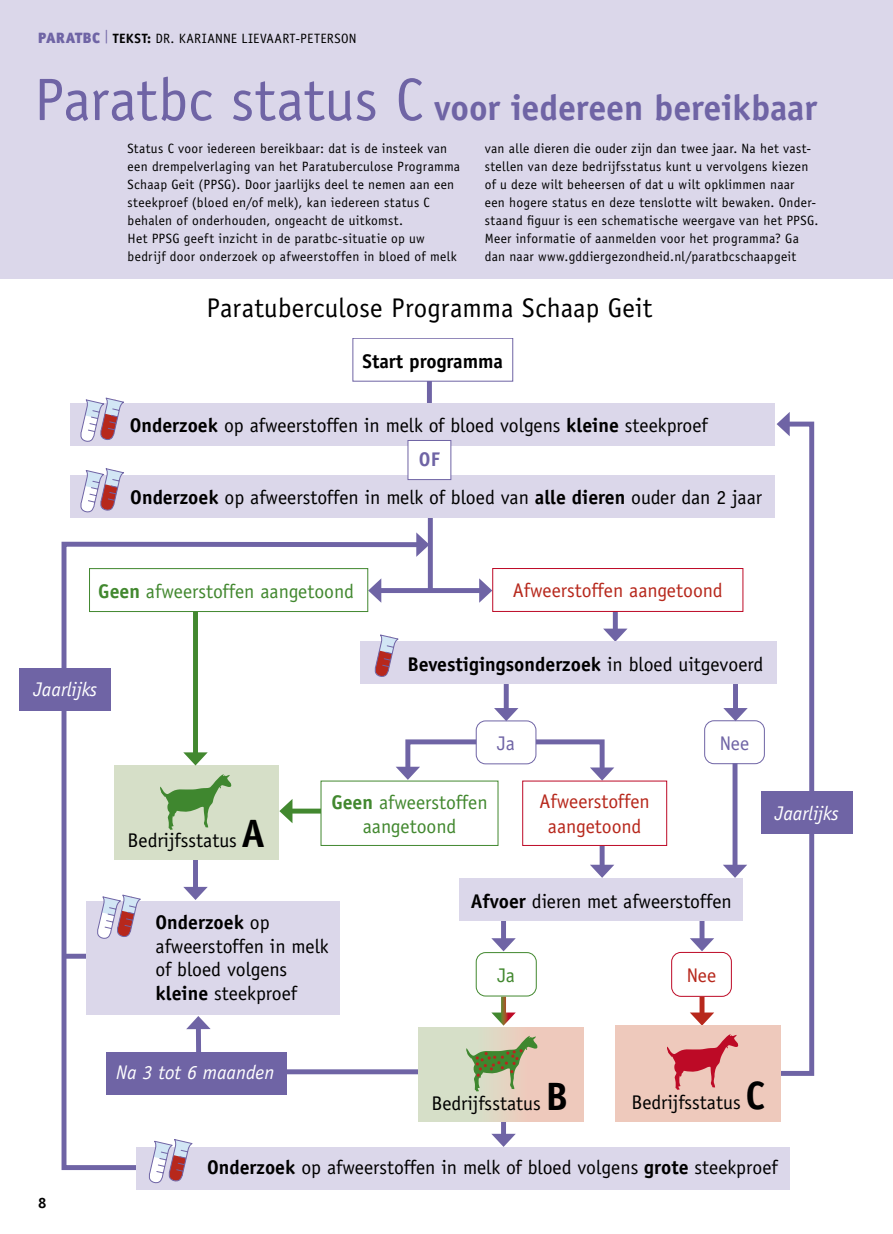
<style>
.page{position:relative;width:893px;height:1234px;background:#fff}
.page>*{position:absolute;margin:0;border:0;box-sizing:border-box;transform-origin:0 0}
.t1{font:700 36px "Officina Sans Std";letter-spacing:-.01em;color:#6f64a5}
.t2{font:27px "Officina Sans Std";letter-spacing:.005em;color:#000}
.t3{font:19.8px/23.7px "Officina Sans";color:#000}
.t4{font:19.8px/24.8px "Officina Sans";color:#42882f;text-align:center}
.t5{font:700 19.8px "Officina Sans";color:#000}
.t6{font:19.8px/24.8px "Officina Sans";color:#b7281c;text-align:center}
.t7{font:italic 19.8px "Officina Sans";color:#fff}
.t8{font:19.8px "Officina Sans";color:#6f64a5}
.t9{font:700 19.8px "Officina Sans";color:#6f64a5}
.t10{font:700 15px "Officina Sans Std";color:#000}
.t11{font:13.5px/18px "Officina Sans Std";letter-spacing:.02em;color:#000}
.t12{font:700 13.5px "Officina Sans Std";letter-spacing:.05em;color:#000}
.s1{font-family:"Officina Sans ITC Std";font-weight:900;font-size:15px;color:#b1b3b4}
.s2{font-weight:400}
.s3{font-family:"Officina Sans ITC Std";font-weight:900;font-size:15px;color:#6f64a5}
.s4{font-weight:700}
.s5{font-weight:400;font-size:60px}
.s6{font-weight:700;font-size:39.6px}
</style>
<div class="page">
<svg style="left:501px;top:1120px;width:5px;height:13px"></svg>
<div style="left:671px;top:951px;width:61px;height:45px;border:1px solid #bd0a26;border-radius:9px"></div>
<div style="left:476px;top:951px;width:61px;height:45px;border:1px solid #42882f;border-radius:9px"></div>
<div style="left:704px;top:720px;width:61px;height:44px;border:1px solid #6f64a5;border-radius:9px"></div>
<div style="left:476px;top:720px;width:60px;height:44px;border:1px solid #6f64a5;border-radius:9px"></div>
<div style="left:418px;top:1026px;width:166px;height:94px;background:linear-gradient(to right,#d0e5cb,#f4c4b9)"></div>
<div style="left:761px;top:791px;width:92px;height:42px;background:#6f64a5"></div>
<div style="left:427px;top:362px;width:5px;height:45px;background:#6f64a5"></div>
<svg style="left:61px;top:541px;width:365px;height:630px"></svg>
<svg style="left:416px;top:532px;width:12px;height:24px"></svg>
<div style="left:377px;top:588px;width:107px;height:5px;background:#6f64a5"></div>
<svg style="left:368px;top:578px;width:13px;height:24px"></svg>
<svg style="left:479px;top:578px;width:13px;height:24px"></svg>
<svg style="left:186px;top:1015px;width:251px;height:61px"></svg>
<div style="left:501px;top:918px;width:5px;height:24px;background:#6f64a5"></div>
<svg style="left:491px;top:938px;width:25px;height:13px"></svg>
<svg style="left:491px;top:1133px;width:25px;height:13px"></svg>
<svg style="left:183px;top:886px;width:25px;height:13px"></svg>
<div style="left:19px;top:668px;width:92px;height:43px;background:#6f64a5"></div>
<div style="left:699px;top:918px;width:5px;height:24px;background:#6f64a5"></div>
<svg style="left:690px;top:938px;width:24px;height:13px"></svg>
<div style="left:699px;top:996px;width:5px;height:20px;background:#b7281c"></div>
<svg style="left:690px;top:1012px;width:24px;height:12px"></svg>
<svg style="left:491px;top:996px;width:25px;height:29px"></svg>
<svg style="left:766px;top:412px;width:51px;height:664px"></svg>
<div style="left:600px;top:843px;width:5px;height:26px;background:#6f64a5"></div>
<svg style="left:590px;top:864px;width:24px;height:13px"></svg>
<div style="left:288px;top:808px;width:49px;height:5px;background:#42882f"></div>
<svg style="left:279px;top:798px;width:13px;height:25px"></svg>
<div style="left:504px;top:684px;width:5px;height:28px;background:#6f64a5"></div>
<svg style="left:494px;top:708px;width:24px;height:13px"></svg>
<div style="left:733px;top:684px;width:5px;height:28px;background:#6f64a5"></div>
<svg style="left:723px;top:708px;width:25px;height:13px"></svg>
<div style="left:613px;top:605px;width:5px;height:28px;background:#6f64a5"></div>
<svg style="left:603px;top:628px;width:24px;height:13px"></svg>
<div style="left:732px;top:763px;width:5px;height:106px;background:#6f64a5"></div>
<svg style="left:723px;top:864px;width:24px;height:13px"></svg>
<div style="left:70px;top:402px;width:705px;height:43px;background:#dbd7ea"></div>
<div style="left:136px;top:1146px;width:653px;height:43px;background:#dbd7ea"></div>
<div style="left:493px;top:568px;width:250px;height:43px;background:#fff"></div>
<div style="left:492px;top:568px;width:251px;height:43px;border:1px solid #bd0a26"></div>
<div style="left:321px;top:780px;width:177px;height:65px;background:#fff"></div>
<div style="left:361px;top:641px;width:416px;height:43px;background:#dbd7ea"></div>
<svg style="left:396px;top:736px;width:218px;height:44px"></svg>
<svg style="left:465px;top:1035px;width:73px;height:56px;background:#b3b792"></svg>
<div style="left:522px;top:780px;width:145px;height:65px;border:1px solid #bd0a26"></div>
<div style="left:460px;top:878px;width:283px;height:43px;background:#dbd7ea"></div>
<div style="left:193px;top:590px;width:5px;height:166px;background:#42882f"></div>
<svg style="left:183px;top:752px;width:25px;height:13px"></svg>
<div style="left:90px;top:568px;width:278px;height:43px;background:#fff"></div>
<div style="left:89px;top:568px;width:279px;height:43px;border:1px solid #42882f"></div>
<div style="left:86px;top:901px;width:254px;height:114px;background:#dbd7ea"></div>
<div style="left:428px;top:517px;width:5px;height:73px;background:#6f64a5"></div>
<div style="left:353px;top:338px;width:160px;height:43px;background:#fff"></div>
<div style="left:352px;top:338px;width:161px;height:43px;border:1px solid #6f64a5"></div>
<svg style="left:373px;top:634px;width:26px;height:43px"></svg>
<svg style="left:79px;top:397px;width:45px;height:45px"></svg>
<div style="left:615px;top:1024px;width:166px;height:97px;background:#eec9bc"></div>
<svg style="left:667px;top:1034px;width:71px;height:55px"></svg>
<svg style="left:159px;top:774px;width:73px;height:55px;background:#a5c296"></svg>
<div style="left:70px;top:475px;width:705px;height:43px;background:#dbd7ea"></div>
<svg style="left:80px;top:468px;width:44px;height:45px"></svg>
<div style="left:408px;top:440px;width:43px;height:39px;background:#fff"></div>
<div style="left:408px;top:440px;width:43px;height:40px;border:1px solid #6f64a5"></div>
<svg style="left:147px;top:1138px;width:46px;height:45px"></svg>
<svg style="left:95px;top:893px;width:46px;height:46px"></svg>
<div style="left:0;top:0;width:893px;height:279px;background:#dbd7ea"></div>
<p class="t12" style="left:38px;top:30px;width:142px"><span class="s1">XXXXX</span> <sup>|</sup> tekst: <span class="s2">XXXXX</span></p>
<p class="t11" style="left:38px;top:29px;width:320px"><span class="s3">PARATBC</span> <sup>|</sup> <span class="s4">tekst:</span> DR. KARIANNE LIEVAART-PETERSON</p>
<h1 class="t1" style="left:34px;top:85px;width:785px"><span class="s5">Paratbc status C</span> voor iedereen bereikbaar</h1>
<p class="t11" style="left:128px;top:139px;width:334px">Status C voor iedereen bereikbaar: dat is de insteek van een drempelverlaging van het Paratuberculose Programma Schaap Geit (PPSG). Door jaarlijks deel te nemen aan een steekproef (bloed en/of melk), kan iedereen status C behalen of onderhouden, ongeacht de uitkomst.<br>Het PPSG geeft inzicht in de paratbc-situatie op uw bedrijf door onderzoek op afweerstoffen in bloed of melk</p>
<p class="t11" style="left:485px;top:139px;width:335px">van alle dieren die ouder zijn dan twee jaar. Na het vast&shy;stellen van deze bedrijfsstatus kunt u vervolgens kiezen of u deze wilt beheersen of dat u wilt opklimmen naar<br>een hogere status en deze tenslotte wilt bewaken. Onder&shy;staand figuur is een schematische weergave van het PPSG.<br>Meer informatie of aanmelden voor het programma? Ga dan naar www.gddiergezondheid.nl/paratbcschaapgeit</p>
<h2 class="t2" style="left:207px;top:291px;width:447px">Paratuberculose Programma Schaap Geit</h2>
<h3 class="t5" style="left:363px;top:348px;width:142px">Start programma</h3>
<h3 class="t3" style="left:130px;top:413px;width:580px"><span class="s4">Onderzoek</span> op afweerstoffen in melk of bloed volgens <span class="s4">kleine</span> steekproef</h3>
<h3 class="t9" style="left:419px;top:447px;width:22px">OF</h3>
<h3 class="t3" style="left:130px;top:485px;width:633px"><span class="s4">Onderzoek</span> op afweerstoffen in melk of bloed van <span class="s4">alle dieren</span> ouder dan 2 jaar</h3>
<h3 class="t4" style="left:98px;top:578px;width:257px"><span class="s4">Geen</span> afweerstoffen aangetoond</h3>
<h3 class="t6" style="left:513px;top:578px;width:211px">Afweerstoffen aangetoond</h3>
<h3 class="t7" style="left:34px;top:677px;width:65px">Jaarlijks</h3>
<h3 class="t5" style="left:407px;top:651px;width:357px">Bevestigingsonderzoek <span class="s2">in bloed uitgevoerd</span></h3>
<h3 class="t3" style="left:128px;top:828px;width:139px">Bedrijfsstatus <span class="s6">A</span></h3>
<h3 class="t8" style="left:497px;top:731px;width:19px">Ja</h3>
<h3 class="t4" style="left:331px;top:789px;width:158px"><span class="s4">Geen</span> afweerstoffen aangetoond</h3>
<h3 class="t6" style="left:539px;top:789px;width:112px">Afweerstoffen aangetoond</h3>
<h3 class="t8" style="left:720px;top:731px;width:31px">Nee</h3>
<h3 class="t3" style="left:471px;top:889px;width:262px"><span class="s4">Afvoer</span> dieren met afweerstoffen</h3>
<h3 class="t3" style="left:156px;top:910px;width:175px"><span class="s4">Onderzoek</span> op afweerstoffen in melk of bloed volgens <span class="s4">kleine</span> steekproef</h3>
<h3 class="t4" style="left:497px;top:962px;width:19px">Ja</h3>
<h3 class="t6" style="left:687px;top:962px;width:31px">Nee</h3>
<h3 class="t7" style="left:775px;top:801px;width:65px">Jaarlijks</h3>
<h3 class="t7" style="left:116px;top:1060px;width:159px">Na 3 tot 6 maanden</h3>
<h3 class="t3" style="left:431px;top:1090px;width:138px">Bedrijfsstatus <span class="s6">B</span></h3>
<h3 class="t3" style="left:631px;top:1090px;width:135px">Bedrijfsstatus <span class="s6">C</span></h3>
<p class="t10" style="left:38px;top:1193px;width:10px">8</p>
<h3 class="t3" style="left:207px;top:1155px;width:572px"><span class="s4">Onderzoek</span> op afweerstoffen in melk of bloed volgens <span class="s4">grote</span> steekproef</h3>
</div>
